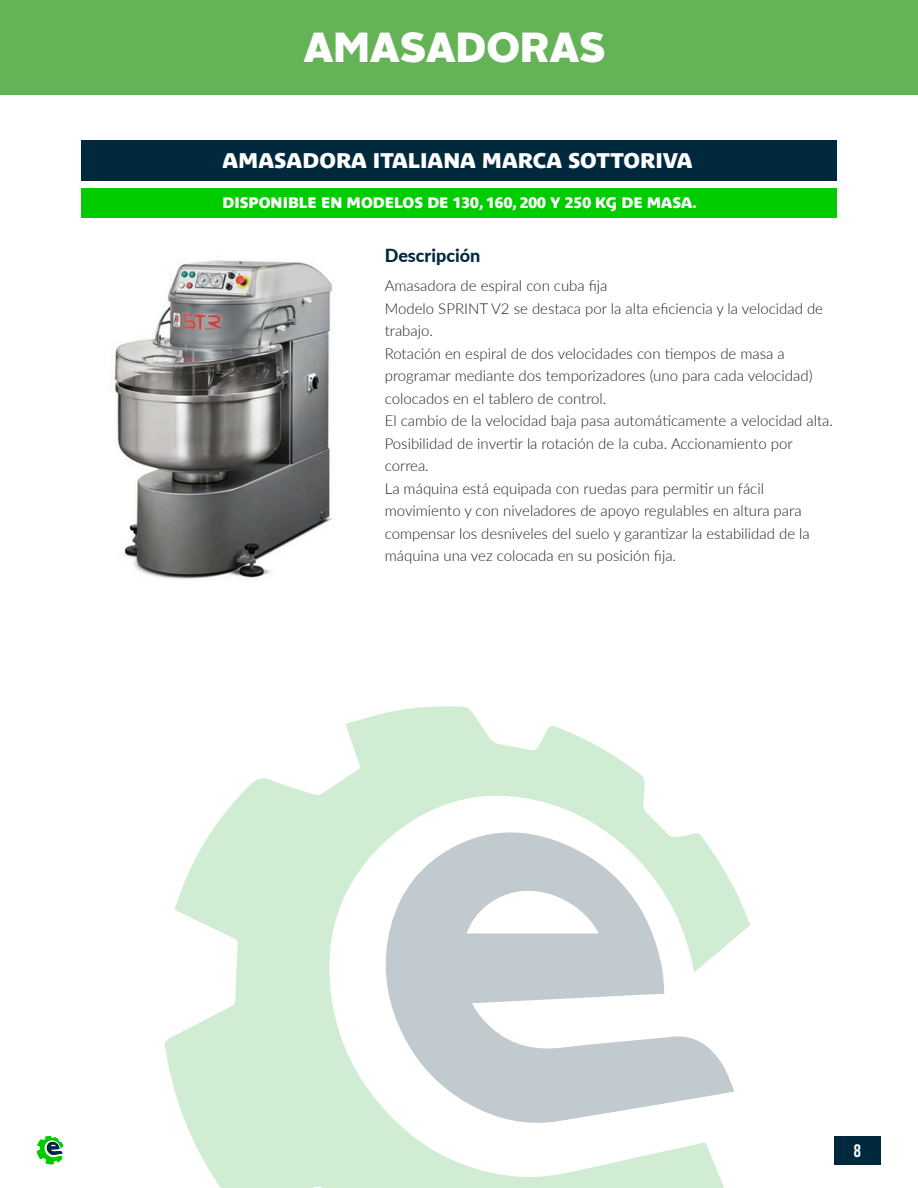
<style>
.page{position:relative;width:918px;height:1188px;background:#fff}
.page>*{position:absolute;margin:0;border:0;box-sizing:border-box;transform-origin:0 0}
.t1{font:900 42px "Alright Sans";color:#fff}
.t2{font:21px "Parisine Plus Std Sombre";color:#fff}
.t3{font:800 18px "Lato";color:#00293d}
.t4{font:700 18px "Bebas Neue Pro";color:#fff}
.t5{font:300 15px/22.5px "Lato";color:#231f20}
.t6{font:15px "Parisine Plus Std Sombre";color:#fff}
</style>
<div class="page">
<div style="left:835px;top:1136px;width:46px;height:28px;background:#00293d"></div>
<svg style="left:37px;top:1136px;width:26px;height:29px"></svg>
<div style="left:0;top:0;width:918px;height:94px;background:#65b357"></div>
<svg style="left:164px;top:706px;width:586px;height:482px;fill:#d0ecd2"></svg>
<svg style="left:382px;top:826px;width:353px;height:300px;fill:#c1cacf"></svg>
<div style="left:81px;top:140px;width:756px;height:41px;background:#00293d"></div>
<div style="left:81px;top:188px;width:756px;height:30px;background:#0c0"></div>
<img style="left:114px;top:260px;width:219px;height:319px">
<h1 class="t1" style="left:303px;top:17px;width:304px">AMASADORAS</h1>
<p class="t2" style="left:223px;top:148px;width:471px">AMASADORA ITALIANA MARCA SOTTORIVA</p>
<p class="t6" style="left:222px;top:194px;width:476px">DISPONIBLE EN MODELOS DE 130, 160, 200 Y 250 KG DE MASA.</p>
<p class="t3" style="left:385px;top:242px;width:97px">Descripción</p>
<p class="t5" style="left:385px;top:274px;width:224px">Amasadora de espiral con cuba fija</p>
<p class="t5" style="left:385px;top:297px;width:440px">Modelo SPRINT V2 se destaca por la alta eficiencia y la velocidad de trabajo.</p>
<p class="t5" style="left:385px;top:342px;width:429px">Rotación en espiral de dos velocidades con tiempos de masa a programar mediante dos temporizadores (uno para cada velocidad) colocados en el tablero de control.</p>
<p class="t5" style="left:385px;top:409px;width:450px">El cambio de la velocidad baja pasa automáticamente a velocidad alta.</p>
<p class="t5" style="left:385px;top:432px;width:409px">Posibilidad de invertir la rotación de la cuba. Accionamiento por correa.</p>
<p class="t5" style="left:385px;top:477px;width:427px">La máquina está equipada con ruedas para permitir un fácil movimiento y con niveladores de apoyo regulables en altura para compensar los desniveles del suelo y garantizar la estabilidad de la máquina una vez colocada en su posición fija.</p>
<p class="t4" style="left:854px;top:1140px;width:9px">8</p>
</div>
